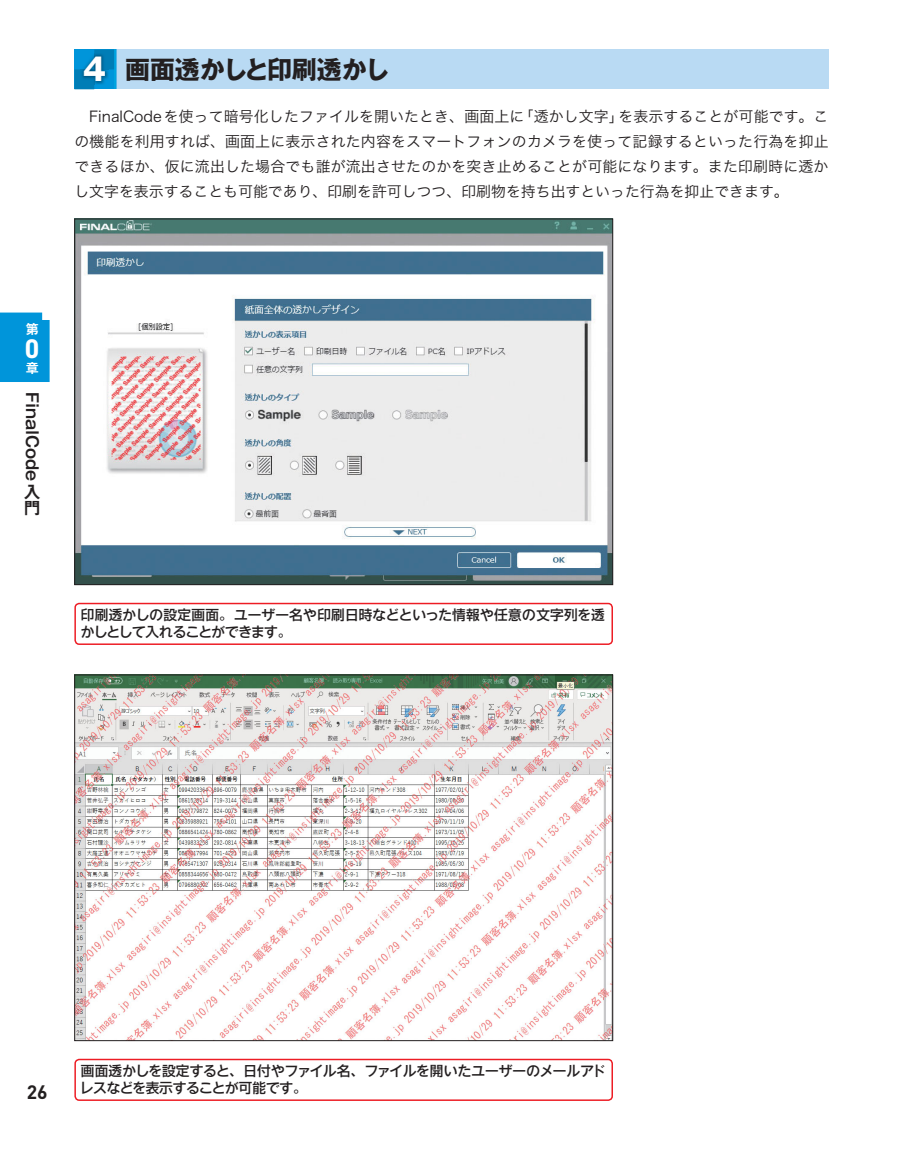
<style>
.page{position:relative;width:903px;height:1151px;background:#fff}
.page>*{position:absolute;margin:0;border:0;box-sizing:border-box;transform-origin:0 0}
.t1{font:700 27.3px "DIN Next LT Pro";color:#fff}
.t2{font:24.85px "Gothic MB101 Pro Bold 90 pv RKSJ H";color:#231f20}
.t3{font:700 19.25px "DIN";color:#231f20}
.t4{font:16.1px "Gothic MB101 Pro De Bold 90 pv RKSJ H";color:#231f20}
.t5{font:16.1px/16.1px "Gothic MB101 Pro De Bold 83 pv RKSJ H";color:#231f20}
.t6{font:14.88px/24.8px "Hira Kaku Pro N W3 90 pv RKSJ H";color:#231f20;text-align:justify}
.t7{font:13.65px/17.3px "Ntoday Std Medium KL 90 pv RKSJ H";letter-spacing:-.03em;color:#231f20}
.t8{font:13.65px "Shin Go Pro Medium 90 pv RKSJ H";letter-spacing:.02em;color:#231f20}
.t9{font:13.65px "Ntoday Std Medium KL 90 pv RKSJ H";letter-spacing:-.05em;color:#231f20}
.t10{font:12.95px "Gothic MB101 Pro De Bold 83 pv RKSJ H";color:#fff}
.s1{font-family:"Gothic MB101 Pr 6 N Bold 90 pv RKSJ H";font-size:30.97px;color:#fff}
.s2{font-family:"Ntoday Std Medium KL 90 pv RKSJ H"}
.s3{font-family:"Shin Go Pro Medium 90 pv RKSJ H"}
</style>
<div class="page">
<img style="left:76px;top:221px;width:535px;height:362px">
<img style="left:76px;top:677px;width:535px;height:362px">
<hr style="left:114px;top:50px;width:3px;height:39px;background:#55b4e6">
<hr style="left:113px;top:50px;width:2px;height:39px;background:#00a3df">
<svg style="left:74px;top:50px;width:40px;height:39px"></svg>
<div style="left:117px;top:50px;width:711px;height:39px;background:#b9daf3"></div>
<img style="left:81px;top:53px;width:28px;height:32px">
<img style="left:81px;top:69px;width:13px;height:16px">
<img style="left:94px;top:53px;width:15px;height:16px">
<div style="left:74px;top:603px;width:539px;height:42px;border:1px solid #ed1c24;border-radius:4px"></div>
<div style="left:74px;top:1059px;width:539px;height:42px;border:1px solid #ed1c24;border-radius:4px"></div>
<div style="left:0;top:313px;width:50px;height:69px;background:#0095da"></div>
<h2 class="t2" style="left:83px;top:60px;width:308px"><span class="s1">4</span> 画面透かしと印刷透かし</h2>
<p class="t6" style="left:74px;top:106px;width:756px">　FinalCodeを使って暗号化したファイルを開いたとき、画面上に「透かし文字」を表示することが可能です。この機能を利用すれば、画面上に表示された内容をスマートフォンのカメラを使って記録するといった行為を抑止できるほか、仮に流出した場合でも誰が流出させたのかを突き止めることが可能になります。また印刷時に透かし文字を表示することも可能であり、印刷を許可しつつ、印刷物を持ち出すといった行為を抑止できます。</p>
<p class="t10" style="left:26px;top:324px;width:14px">第</p>
<h1 class="t1" style="left:25px;top:333px;width:17px">0</h1>
<p class="t10" style="left:26px;top:363px;width:14px">章</p>
<p class="t4" style="left:38px;top:392px;width:91px;rotate:90deg">FinalCode</p>
<p class="t5" style="left:24px;top:486px;width:17px">入門</p>
<p class="t8" style="left:81px;top:610px;width:525px">印刷透<span class="s2">かしの</span>設定画面。<span class="s2">ユーザー</span>名<span class="s2">や</span>印刷日時<span class="s2">などといった</span>情報<span class="s2">や</span>任意<span class="s2">の</span>文字列<span class="s2">を</span>透</p>
<p class="t9" style="left:81px;top:627px;width:212px">かしとして<span class="s3">入</span>れることができます<span class="s3">。</span></p>
<p class="t3" style="left:27px;top:1079px;width:22px">26</p>
<p class="t7" style="left:80px;top:1064px;width:527px"><span class="s3">画面透</span>かしを<span class="s3">設定</span>すると<span class="s3">、日付</span>やファイル<span class="s3">名、</span>ファイルを<span class="s3">開</span>いたユーザーのメールアドレスなどを<span class="s3">表示</span>することが<span class="s3">可能</span>です<span class="s3">。</span></p>
</div>
